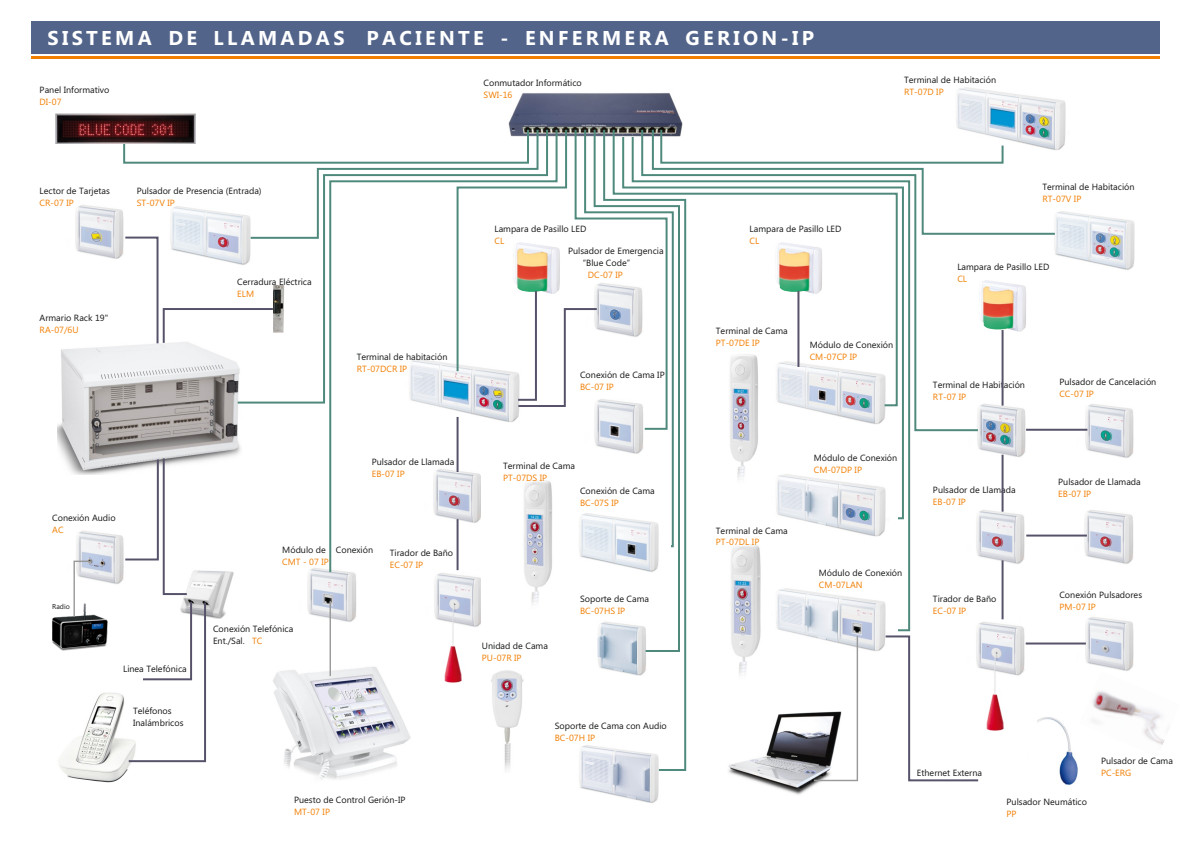
<style>
.page{position:relative;width:1191px;height:842px;background:#fff}
.page>*{position:absolute;margin:0;border:0;box-sizing:border-box;transform-origin:0 0}
.t1{font:700 20px "Ebrima";letter-spacing:.165em;color:#fff}
.t2{font:9px/12px "Ebrima";color:#151616}
.t3{font:9px "Ebrima";color:#f27e00}
.t4{font:7px "Ebrima";color:#151616}
.s1{color:#f27e00}
</style>
<div class="page">
<svg style="left:898px;top:432px;width:13px;height:200px"></svg>
<svg style="left:898px;top:432px;width:7px;height:88px"></svg>
<img style="left:731px;top:544px;width:30px;height:132px">
<img style="left:730px;top:432px;width:28px;height:46px">
<img style="left:956px;top:87px;width:110px;height:63px">
<img style="left:1054px;top:211px;width:81px;height:59px">
<img style="left:508px;top:93px;width:175px;height:35px">
<img style="left:76px;top:530px;width:47px;height:54px">
<img style="left:59px;top:692px;width:72px;height:91px">
<img style="left:1037px;top:717px;width:41px;height:68px">
<img style="left:207px;top:571px;width:27px;height:48px">
<img style="left:57px;top:346px;width:179px;height:128px">
<img style="left:1076px;top:404px;width:58px;height:54px">
<img style="left:976px;top:499px;width:60px;height:77px">
<img style="left:977px;top:392px;width:60px;height:77px">
<hr style="left:1001px;top:455px;width:2px;height:57px;background:#57526a">
<img style="left:976px;top:610px;width:60px;height:121px">
<img style="left:1076px;top:617px;width:58px;height:54px">
<img style="left:1075px;top:510px;width:59px;height:54px">
<img style="left:579px;top:772px;width:80px;height:31px">
<img style="left:434px;top:574px;width:47px;height:109px">
<img style="left:776px;top:588px;width:110px;height:63px">
<img style="left:524px;top:574px;width:27px;height:30px">
<img style="left:472px;top:668px;width:52px;height:103px">
<hr style="left:1025px;top:642px;width:61px;height:2px;background:#57526a">
<img style="left:776px;top:474px;width:110px;height:63px">
<img style="left:981px;top:280px;width:45px;height:52px">
<img style="left:55px;top:113px;width:141px;height:31px">
<img style="left:307px;top:574px;width:50px;height:48px">
<img style="left:273px;top:653px;width:162px;height:126px">
<div style="left:31px;top:21px;width:1128px;height:32px;background:#52648a"></div>
<hr style="left:31px;top:57px;width:1128px;height:2px;background:#f27e00">
<img style="left:52px;top:614px;width:56px;height:37px">
<svg style="left:73px;top:560px;width:20px;height:58px"></svg>
<hr style="left:329px;top:601px;width:2px;height:75px;background:#999">
<img style="left:75px;top:205px;width:47px;height:54px">
<hr style="left:1001px;top:330px;width:2px;height:76px;background:#57526a">
<img style="left:728px;top:712px;width:92px;height:83px">
<svg style="left:812px;top:634px;width:46px;height:148px"></svg>
<svg style="left:579px;top:128px;width:108px;height:644px"></svg>
<svg style="left:611px;top:128px;width:29px;height:279px"></svg>
<svg style="left:640px;top:128px;width:340px;height:304px"></svg>
<hr style="left:1001px;top:560px;width:2px;height:59px;background:#57526a">
<svg style="left:651px;top:128px;width:405px;height:108px"></svg>
<svg style="left:659px;top:128px;width:345px;height:37px"></svg>
<hr style="left:1026px;top:535px;width:61px;height:1px;background:#57526a">
<hr style="left:1026px;top:429px;width:61px;height:2px;background:#57526a">
<svg style="left:883px;top:634px;width:97px;height:148px"></svg>
<svg style="left:236px;top:408px;width:316px;height:166px"></svg>
<img style="left:599px;top:272px;width:56px;height:77px">
<svg style="left:122px;top:128px;width:477px;height:280px"></svg>
<svg style="left:123px;top:456px;width:84px;height:307px"></svg>
<img style="left:1092px;top:691px;width:73px;height:54px">
<img style="left:1038px;top:107px;width:14px;height:7px">
<img style="left:1002px;top:101px;width:14px;height:7px">
<img style="left:1108px;top:227px;width:15px;height:7px">
<img style="left:1108px;top:417px;width:14px;height:6px">
<img style="left:1106px;top:522px;width:15px;height:7px">
<img style="left:999px;top:415px;width:15px;height:7px">
<img style="left:997px;top:523px;width:14px;height:7px">
<img style="left:997px;top:634px;width:14px;height:7px">
<img style="left:1105px;top:630px;width:15px;height:7px">
<img style="left:856px;top:381px;width:14px;height:7px">
<img style="left:821px;top:377px;width:15px;height:7px">
<img style="left:857px;top:495px;width:14px;height:7px">
<img style="left:857px;top:610px;width:14px;height:7px">
<img style="left:579px;top:499px;width:92px;height:84px">
<img style="left:455px;top:482px;width:14px;height:7px">
<img style="left:455px;top:586px;width:15px;height:7px">
<img style="left:631px;top:530px;width:14px;height:7px">
<img style="left:491px;top:380px;width:14px;height:7px">
<img style="left:455px;top:373px;width:14px;height:7px">
<img style="left:328px;top:582px;width:15px;height:6px">
<img style="left:224px;top:223px;width:15px;height:6px">
<img style="left:97px;top:217px;width:15px;height:7px">
<img style="left:98px;top:543px;width:15px;height:7px">
<h1 class="t1" style="left:48px;top:30px;width:768px">SISTEMA DE LLAMADAS PACIENTE - ENFERMERA GERION-IP</h1>
<p class="t2" style="left:40px;top:85px;width:71px">Panel Informativo</p>
<p class="t3" style="left:40px;top:99px;width:24px">DI-07</p>
<p class="t2" style="left:483px;top:77px;width:100px">Conmutador Informático</p>
<p class="t3" style="left:483px;top:91px;width:30px">SWI-16</p>
<p class="t2" style="left:904px;top:75px;width:94px">Terminal de Habitación</p>
<p class="t3" style="left:904px;top:89px;width:41px">RT-07D IP</p>
<p class="t2" style="left:40px;top:186px;width:72px">Lector de Tarjetas</p>
<p class="t3" style="left:40px;top:199px;width:36px">CR-07 IP</p>
<p class="t2" style="left:137px;top:186px;width:126px">Pulsador de Presencia (Entrada)</p>
<p class="t3" style="left:137px;top:200px;width:40px">ST-07V IP</p>
<p class="t2" style="left:40px;top:313px;width:70px">Armario Rack 19"</p>
<p class="t3" style="left:40px;top:327px;width:41px">RA-07/6U</p>
<p class="t2" style="left:237px;top:277px;width:76px">Cerradura Eléctrica</p>
<p class="t3" style="left:237px;top:290px;width:18px">ELM</p>
<p class="t2" style="left:357px;top:351px;width:92px">Terminal de habitación</p>
<p class="t3" style="left:357px;top:365px;width:52px">RT-07DCR IP</p>
<p class="t2" style="left:494px;top:223px;width:93px">Lampara de Pasillo LED</p>
<p class="t3" style="left:494px;top:237px;width:11px">CL</p>
<p class="t2" style="left:583px;top:245px;width:82px;text-indent:-15px">Pulsador de Emergencia “Blue Code”</p>
<p class="t3" style="left:588px;top:271px;width:37px">DC-07 IP</p>
<p class="t2" style="left:580px;top:370px;width:86px">Conexión de Cama IP</p>
<p class="t3" style="left:580px;top:384px;width:35px">BC-07 IP</p>
<p class="t2" style="left:749px;top:224px;width:93px">Lampara de Pasillo LED</p>
<p class="t3" style="left:749px;top:237px;width:11px">CL</p>
<p class="t2" style="left:716px;top:326px;width:73px">Terminal de Cama</p>
<p class="t3" style="left:716px;top:340px;width:45px">PT-07DE IP</p>
<p class="t2" style="left:809px;top:340px;width:85px">Módulo de Conexión</p>
<p class="t3" style="left:809px;top:353px;width:49px">CM-07CP IP</p>
<p class="t2" style="left:1042px;top:182px;width:94px">Terminal de Habitación</p>
<p class="t3" style="left:1042px;top:195px;width:40px">RT-07V IP</p>
<p class="t2" style="left:957px;top:262px;width:93px">Lampara de Pasillo LED</p>
<p class="t3" style="left:957px;top:276px;width:11px">CL</p>
<p class="t2" style="left:933px;top:380px;width:94px">Terminal de Habitación</p>
<p class="t3" style="left:933px;top:393px;width:35px">RT-07 IP</p>
<p class="t2" style="left:1059px;top:377px;width:98px">Pulsador de Cancelación</p>
<p class="t3" style="left:1059px;top:391px;width:36px">CC-07 IP</p>
<p class="t2" style="left:52px;top:513px;width:65px">Conexión Audio</p>
<p class="t3" style="left:52px;top:527px;width:13px">AC</p>
<p class="t4" style="left:52px;top:604px;width:19px">Radio</p>
<p class="t2" style="left:123px;top:663px;width:65px">Linea Telefónica</p>
<p class="t2" style="left:133px;top:705px;width:52px">Teléfonos<br>Inalámbricos</p>
<p class="t2" style="left:372px;top:457px;width:84px">Pulsador de Llamada</p>
<p class="t3" style="left:372px;top:471px;width:34px">EB-07 IP</p>
<p class="t2" style="left:282px;top:545px;width:92px">Módulo de Conexión</p>
<p class="t3" style="left:282px;top:559px;width:48px">CMT - 07 IP</p>
<p class="t2" style="left:390px;top:547px;width:65px">Tirador de Baño</p>
<p class="t3" style="left:390px;top:561px;width:35px">EC-07 IP</p>
<p class="t2" style="left:213px;top:623px;width:82px">Conexión Telefónica<br>Ent./Sal. <span class="s1">TC</span></p>
<p class="t2" style="left:294px;top:794px;width:113px">Puesto de Control Gerión-IP</p>
<p class="t3" style="left:294px;top:808px;width:37px">MT-07 IP</p>
<p class="t2" style="left:503px;top:461px;width:73px">Terminal de Cama</p>
<p class="t3" style="left:503px;top:475px;width:46px">PT-07DS IP</p>
<p class="t2" style="left:580px;top:486px;width:76px">Conexión de Cama</p>
<p class="t3" style="left:580px;top:500px;width:40px">BC-07S IP</p>
<p class="t2" style="left:482px;top:641px;width:68px">Unidad de Cama</p>
<p class="t3" style="left:482px;top:655px;width:41px">PU-07R IP</p>
<p class="t2" style="left:580px;top:593px;width:70px">Soporte de Cama</p>
<p class="t3" style="left:580px;top:607px;width:47px">BC-07HS IP</p>
<p class="t2" style="left:555px;top:721px;width:114px">Soporte de Cama con Audio</p>
<p class="t3" style="left:555px;top:735px;width:42px">BC-07H IP</p>
<p class="t2" style="left:716px;top:525px;width:73px">Terminal de Cama</p>
<p class="t3" style="left:716px;top:539px;width:45px">PT-07DL IP</p>
<p class="t2" style="left:814px;top:453px;width:85px">Módulo de Conexión</p>
<p class="t3" style="left:814px;top:466px;width:50px">CM-07DP IP</p>
<p class="t2" style="left:819px;top:567px;width:85px">Módulo de Conexión</p>
<p class="t3" style="left:819px;top:581px;width:45px">CM-07LAN</p>
<p class="t2" style="left:933px;top:484px;width:84px">Pulsador de Llamada</p>
<p class="t3" style="left:933px;top:498px;width:34px">EB-07 IP</p>
<p class="t2" style="left:933px;top:593px;width:65px">Tirador de Baño</p>
<p class="t3" style="left:933px;top:607px;width:35px">EC-07 IP</p>
<p class="t2" style="left:1058px;top:477px;width:84px">Pulsador de Llamada</p>
<p class="t3" style="left:1058px;top:491px;width:34px">EB-07 IP</p>
<p class="t2" style="left:1059px;top:589px;width:84px">Conexión Pulsadores</p>
<p class="t3" style="left:1059px;top:603px;width:38px">PM-07 IP</p>
<p class="t2" style="left:917px;top:768px;width:67px">Ethernet Externa</p>
<p class="t2" style="left:1006px;top:796px;width:82px">Pulsador Neumático</p>
<p class="t3" style="left:1006px;top:810px;width:12px">PP</p>
<p class="t2" style="left:1101px;top:756px;width:73px">Pulsador de Cama</p>
<p class="t3" style="left:1101px;top:770px;width:32px">PC-ERG</p>
</div>
